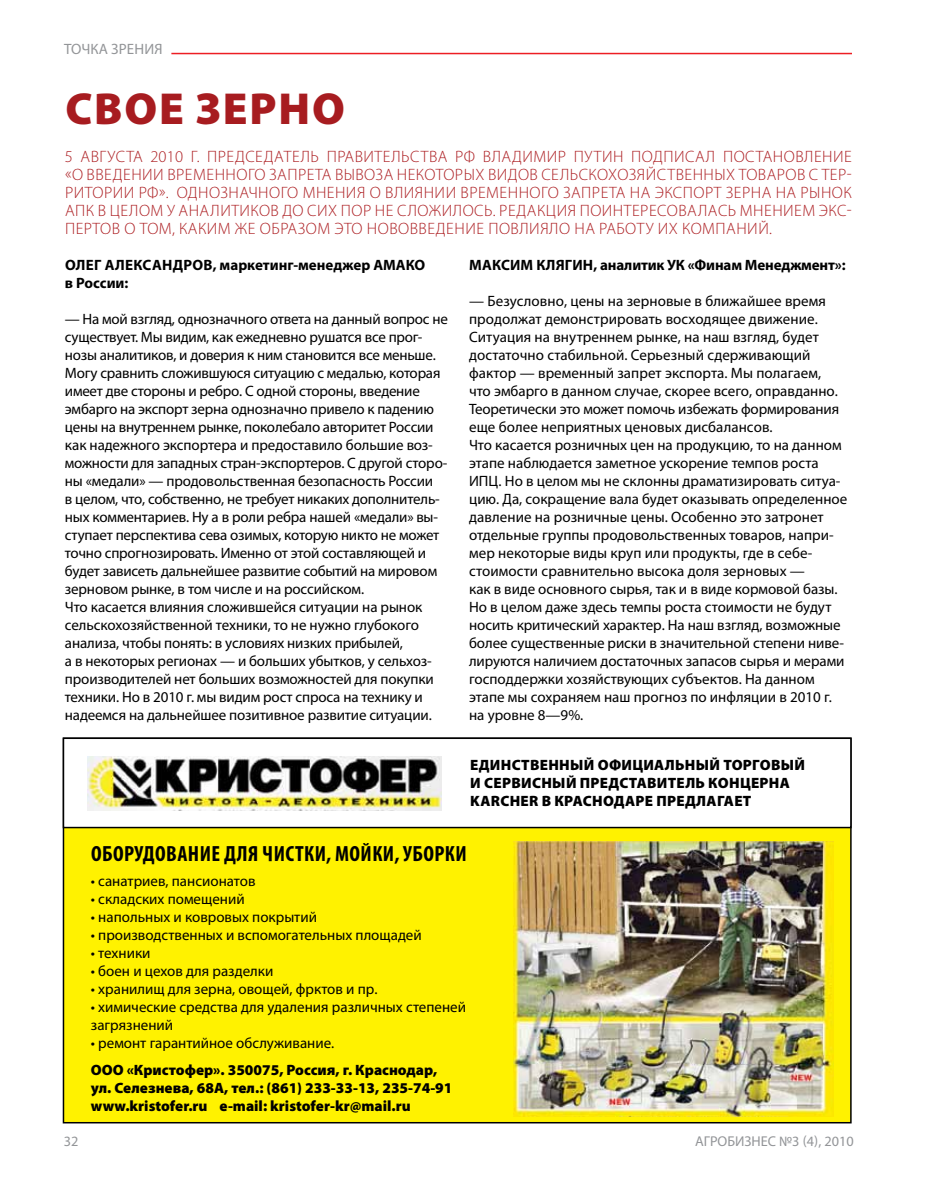
<style>
.page{position:relative;width:936px;height:1191px;background:#fff}
.page>*{position:absolute;margin:0;border:0;box-sizing:border-box;transform-origin:0 0}
.t1{font:900 45px "Myriad Pro";letter-spacing:.04em;color:#a71c20}
.t2{font:700 condensed 22.05px "Myriad Pro";letter-spacing:.02em;color:#000}
.t3{font:300 16.5px/18px "Myriad Pro";letter-spacing:.03em;color:#ad1f23;text-align:justify}
.t4{font:15px/18px "Myriad Pro";letter-spacing:-.005em;color:#000}
.t5{font:900 15px/18px "Myriad Pro";color:#000}
.t6{font:700 15px "Myriad Pro";color:#000}
.t7{font:900 15px/18px "Myriad Pro";letter-spacing:.02em;color:#000}
.t8{font:15px "Myriad Pro";letter-spacing:.01em;color:#939598}
.t9{font:14.25px "Myriad Pro";color:#939598}
</style>
<div class="page">
<hr style="left:171px;top:53px;width:680px;height:1px;background:#ed1e24">
<div style="left:63px;top:738px;width:787px;height:384px;background:#fff200"></div>
<img style="left:513px;top:841px;width:320px;height:275px">
<div style="left:63px;top:738px;width:787px;height:89px;background:#fff"></div>
<div style="left:63px;top:737px;width:788px;height:91px;border:2px solid #000"></div>
<img style="left:87px;top:756px;width:354px;height:54px">
<p class="t8" style="left:64px;top:40px;width:99px">ТОЧКА ЗРЕНИЯ</p>
<h1 class="t1" style="left:65px;top:79px;width:246px">Свое зерно</h1>
<p class="t3" style="left:65px;top:148px;width:788px">5 августа 2010 г. председатель правительства РФ Владимир Путин подписал постан овлен ие «О введен ии временного запрета вывоза н екоторых видов сельскохозяйственн ых товаров с тер&shy;ритории РФ». Однозначного мн ен ия о влиян ии временного запрета на экспорт зерна на рынок АПК</p>
<p class="t3" style="left:65px;top:202px;width:788px;text-indent:33px">в целом у аналитиков до сих пор н е сложилось. Редакция поинтересовалась мн ен ием экс&shy;пертов о том, каким же образом это нововведен ие повлияло на работу их компан ий.</p>
<p class="t6" style="left:65px;top:255px;width:320px">Олег Александров, маркетинг-менеджер АМА</p>
<p class="t6" style="left:405px;top:255px;width:20px">КО</p>
<p class="t6" style="left:65px;top:273px;width:65px">в России:</p>
<p class="t4" style="left:65px;top:310px;width:384px">— На мой взгляд, однозначного ответа на данный вопрос не существует. Мы видим, как ежедневно рушатся все прог&shy;нозы аналитиков, и доверия к ним становится все меньше.<br>Могу сравнить сложившуюся ситуацию с медалью, которая имеет две стороны и ребро. С одной стороны, введение эмбарго на экспорт зерна однозначно привело к падению цены на внутреннем рынке, поколебало авторитет России как надежного экспортера и предоставило большие воз&shy;можности для западных стран-экспортеров. С другой сторо&shy;ны «медали» — продовольственная безопасность России<br>в целом, что, собственно, не требует никаких дополнитель&shy;ных комментариев. Ну а в роли ребра нашей «медали» вы&shy;ступает перспектива сева озимых, которую никто не может точно спрогнозировать. Именно от этой составляющей и будет зависеть дальнейшее развитие событий на мировом зерновом рынке, в том числе и на российском.<br>Что касается влияния сложившейся ситуации на рынок сельскохозяйственной техники, то не нужно глубокого анализа, чтобы понять: в условиях низких прибылей,<br>а в некоторых регионах — и больших убытков, у сельхоз&shy;производителей нет больших возможностей для покупки техники. Но в 2010 г. мы видим рост спроса на технику и надеемся на дальнейшее позитивное развитие ситуации.</p>
<p class="t6" style="left:469px;top:255px;width:378px">Максим Клягин, аналитик УК «Финам Менеджмент»:</p>
<p class="t4" style="left:469px;top:292px;width:379px">— Безусловно, цены на зерновые в ближайшее время продолжат демонстрировать восходящее движение.<br>Ситуация на внутреннем рынке, на наш взгляд, будет достаточно стабильной. Серьезный сдерживающий фактор — временный запрет экспорта. Мы полагаем,<br>что эмбарго в данном случае, скорее всего, оправданно.<br>Теоретически это может помочь избежать формирования еще более неприятных ценовых дисбалансов.<br>Что касается розничных цен на продукцию, то на данном этапе наблюдается заметное ускорение темпов роста ИПЦ. Но в целом мы не склонны драматизировать ситуа&shy;цию. Да, сокращение вала будет оказывать определенное давление на розничные цены. Особенно это затронет отдельные группы продовольственных товаров, напри&shy;мер некоторые виды круп или продукты, где в себе&shy;стоимости сравнительно высока доля зерновых —<br>как в виде основного сырья, так и в виде кормовой базы.<br>Но в целом даже здесь темпы роста стоимости не будут носить критический характер. На наш взгляд, возможные более существенные риски в значительной степени ниве&shy;лируются наличием достаточных запасов сырья и мерами господдержки хозяйствующих субъектов. На данном этапе мы сохраняем наш прогноз по инфляции в 2010 г. на уровне 8—9%.</p>
<p class="t7" style="left:470px;top:755px;width:334px">ЕДИНСТВЕННЫЙ официальный торговый и сервисн</p>
<p class="t5" style="left:552px;top:773px;width:58px">ый предста</p>
<p class="t5" style="left:647px;top:773px;width:20px">вите</p>
<p class="t5" style="left:685px;top:773px;width:34px">ль кон</p>
<p class="t5" style="left:740px;top:773px;width:40px">церна</p>
<p class="t5" style="left:470px;top:791px;width:114px">Karcher в Краснода</p>
<p class="t5" style="left:635px;top:791px;width:81px">ре предлагает</p>
<h2 class="t2" style="left:91px;top:840px;width:377px">оборудование для чистки, мойки, уборки</h2>
<p class="t4" style="left:91px;top:872px;width:166px">• санатриев, пансионатов</p>
<p class="t4" style="left:91px;top:890px;width:155px">• складских помещений</p>
<p class="t4" style="left:91px;top:908px;width:227px">• напольных и ковровых покрытий</p>
<p class="t4" style="left:91px;top:926px;width:332px">• производственных и вспомогательных площадей</p>
<p class="t4" style="left:91px;top:944px;width:61px">• техники</p>
<p class="t4" style="left:91px;top:962px;width:184px">• боен и цехов для разделки</p>
<p class="t4" style="left:91px;top:980px;width:288px">• хранилищ для зерна, овощей, фрктов и пр.</p>
<p class="t4" style="left:91px;top:998px;width:376px">• химические средства для удаления различных степеней загрязнений</p>
<p class="t4" style="left:91px;top:1034px;width:245px">• ремонт гарантийное обслуживание.</p>
<p class="t5" style="left:91px;top:1060px;width:363px">ООО «Кристофер». 350075, Россия, г. Краснодар, ул. Селезнева, 68А, тел.: (861) 233-33-13, 235-74-91 www.kristofer.ru e-mail: kristofer-kr@mail.ru</p>
<p class="t9" style="left:64px;top:1132px;width:16px">32</p>
<p class="t9" style="left:695px;top:1132px;width:160px">АГРОБИЗНЕС №3 (4), 2010</p>
</div>
